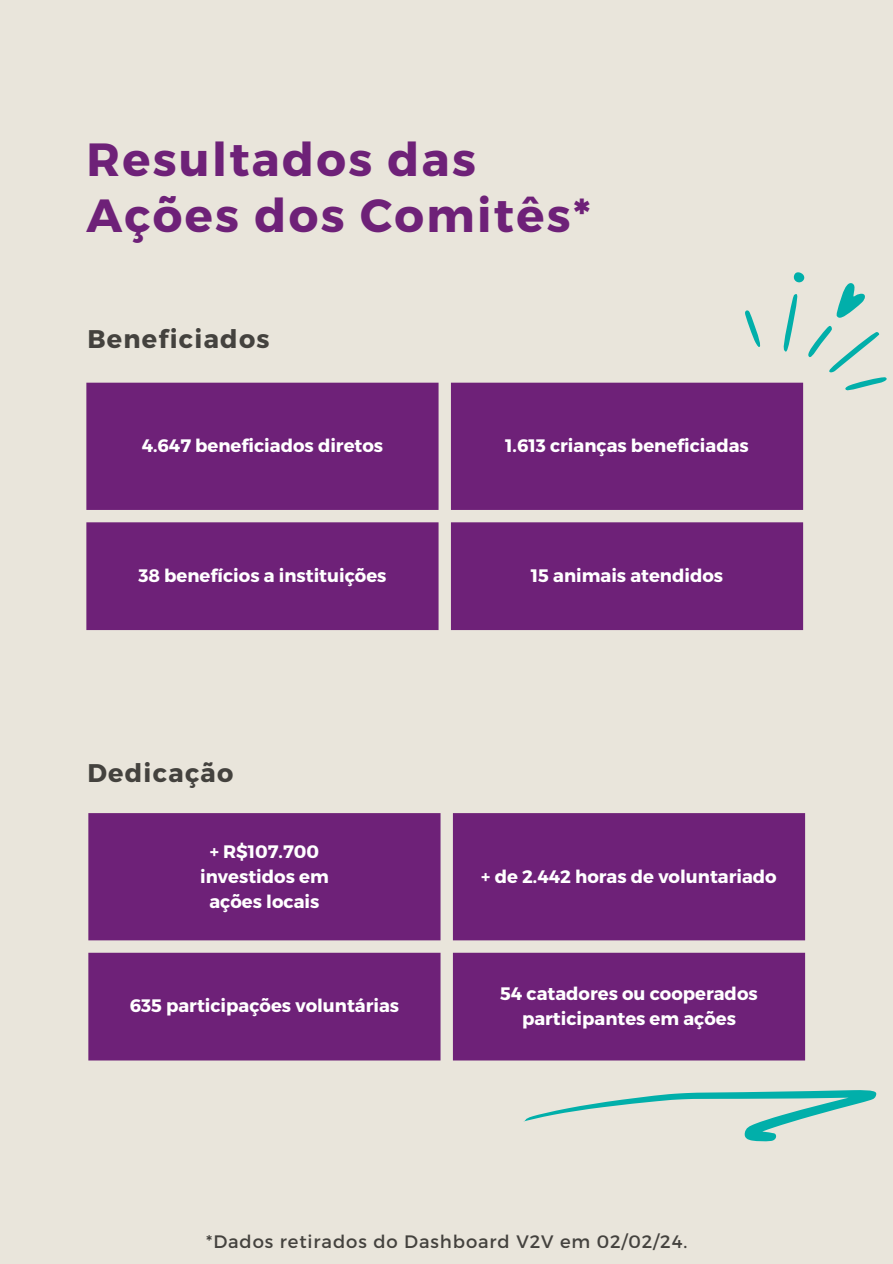
<style>
.page{position:relative;width:893px;height:1264px;background:#fff}
.page>*{position:absolute;margin:0;border:0;box-sizing:border-box;transform-origin:0 0}
.t1{font:700 46.5px/55.2px "Montserrat";letter-spacing:.05em;color:#6e2178}
.t2{font:700 25.5px "Montserrat";letter-spacing:.05em;color:#44423e}
.t3{font:700 18px/24.8px "Montserrat";color:#fff;text-align:center}
.t4{font:18px "Montserrat";letter-spacing:.05em;color:#44423e}
</style>
<div class="page">
<div style="left:0;top:0;width:892px;height:1263px;background:#e9e5db"></div>
<svg style="left:86px;top:382px;width:717px;height:248px;background:#762e7e"></svg>
<svg style="left:88px;top:813px;width:717px;height:247px;background:#762e7e"></svg>
<svg style="left:737px;top:272px;width:150px;height:130px"></svg>
<svg style="left:523px;top:1090px;width:353px;height:51px"></svg>
<p class="t1" style="left:86px;top:130px;width:505px">Resultados das<br>Ações dos Comitês*</p>
<p class="t2" style="left:87px;top:322px;width:184px">Beneficiados</p>
<h1 class="t3" style="left:142px;top:433px;width:243px">4.647 beneficiados diretos</h1>
<p class="t3" style="left:505px;top:433px;width:245px">1.613 crianças beneficiadas</p>
<h2 class="t3" style="left:138px;top:562px;width:249px">38 benefícios a instituições</h2>
<p class="t3" style="left:531px;top:562px;width:194px">15 animais atendidos</p>
<p class="t2" style="left:87px;top:756px;width:147px">Dedicação</p>
<p class="t3" style="left:210px;top:838px;width:111px">+ R$107.700</p>
<p class="t3" style="left:200px;top:863px;width:130px">investidos em</p>
<h2 class="t3" style="left:209px;top:888px;width:111px">ações locais</h2>
<p class="t3" style="left:481px;top:863px;width:297px">+ de 2.442 horas de voluntariado</p>
<p class="t3" style="left:130px;top:992px;width:271px">635 participações voluntárias</p>
<p class="t3" style="left:500px;top:980px;width:259px">54 catadores ou cooperados participantes em ações</p>
<p class="t4" style="left:206px;top:1230px;width:482px">*Dados retirados do Dashboard V2V em 02/02/24.</p>
</div>
